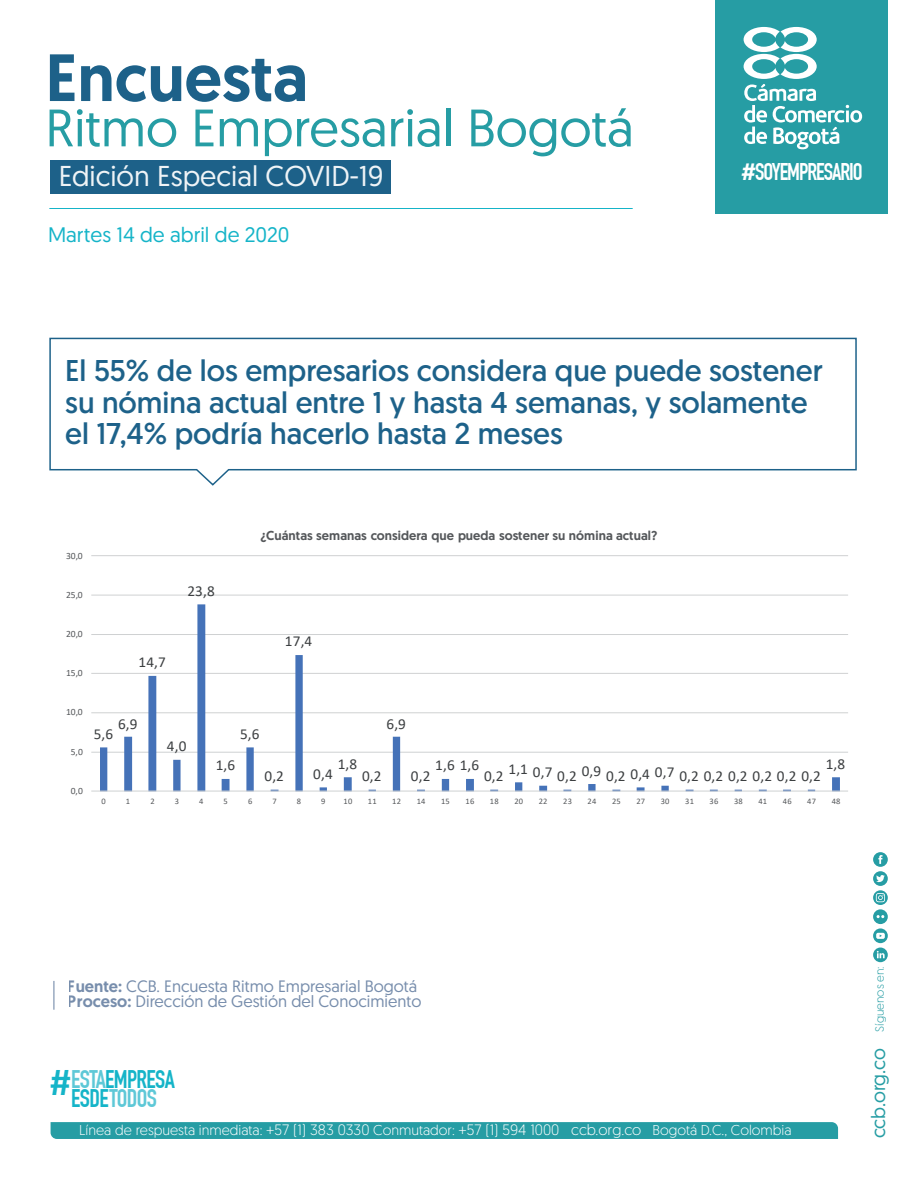
<style>
.page{position:relative;width:918px;height:1188px;background:#fff}
.page>*{position:absolute;margin:0;border:0;box-sizing:border-box;transform-origin:0 0}
.t1{font:500 66.75px "Geomanist";color:#0c5681}
.t2{font:52.5px "Geomanist";color:#269da4}
.t3{font:30px/31.5px "Geomanist";color:#0c5681}
.t4{font:28.65px "Geomanist";color:#fff}
.t5{font:700 24.9px/19.5px "DIN Condensed";letter-spacing:-.025em;color:#15b4c8;text-align:center}
.t6{font:700 23.7px "DIN Condensed";letter-spacing:-.045em;color:#fff}
.t7{font:21px "Geomanist";color:#15b4c8}
.t8{font:19.5px "Geomanist";letter-spacing:-.015em;color:#269da4}
.t9{font:16.5px/15px "Geomanist";color:#6d85a6}
.t10{font:15.15px "Calibri";color:#3c3f41}
.t11{font:300 14.25px "Geomanist";color:#fff}
.t12{font:500 12.9px "Geomanist";letter-spacing:.005em;color:#55585b}
.t13{font:300 11.85px "Geomanist";color:#269da4}
.t14{font:9.6px "Calibri";letter-spacing:-.035em;color:#55585b}
.t15{font:8.4px "Calibri";letter-spacing:.025em;color:#55585b}
.s1{font-family:"Geomanist";font-weight:500}
.s2{font-weight:500}
.s3{font-family:"DIN Pro";font-weight:500;font-size:34.95px}
.s4{color:#5ec8d7}
.s5{font-size:15px}
</style>
<div class="page">
<div style="left:50px;top:160px;width:341px;height:34px;background:#1d6189"></div>
<div style="left:51px;top:1122px;width:787px;height:17px;background:#269da4"></div>
<svg style="left:873px;top:852px;width:15px;height:110px"></svg>
<div style="left:715px;top:0;width:173px;height:213px;background:#269da4"></div>
<svg style="left:744px;top:27px;width:118px;height:122px"></svg>
<hr style="left:49px;top:208px;width:584px;height:1px;background:#15b4c8">
<svg style="left:49px;top:338px;width:808px;height:148px"></svg>
<svg style="left:53px;top:981px;width:1px;height:29px"></svg>
<hr style="left:91px;top:555px;width:757px;height:1px;background:#cfd1d2">
<hr style="left:91px;top:595px;width:757px;height:1px;background:#cfd1d2">
<hr style="left:91px;top:634px;width:757px;height:1px;background:#cfd1d2">
<hr style="left:91px;top:673px;width:757px;height:1px;background:#cfd1d2">
<hr style="left:91px;top:713px;width:757px;height:1px;background:#cfd1d2">
<hr style="left:91px;top:752px;width:757px;height:1px;background:#cfd1d2">
<svg style="left:100px;top:604px;width:740px;height:187px"></svg>
<hr style="left:91px;top:791px;width:757px;height:1px;background:#cfd1d2">
<h1 class="t1" style="left:45px;top:33px;width:264px">Encuesta</h1>
<h2 class="t2" style="left:45px;top:94px;width:590px">Ritmo Empresarial Bogotá</h2>
<p class="t4" style="left:58px;top:158px;width:327px">Edición Especial COVID-19</p>
<p class="t7" style="left:48px;top:221px;width:243px">Martes 14 de abril de 2020</p>
<p class="t6" style="left:741px;top:157px;width:123px"><span class="s1">#</span>SOYEMPRESARIO</p>
<p class="t3" style="left:65px;top:354px;width:759px">El 55% de los empresarios considera que puede sostener su nómina actual entre 1 y hasta 4 semanas, y solamente el 17,4% podría hacerlo hasta 2 meses</p>
<p class="t14" style="left:66px;top:549px;width:18px">30,0</p>
<p class="t14" style="left:66px;top:588px;width:18px">25,0</p>
<p class="t10" style="left:187px;top:580px;width:29px">23,8</p>
<p class="t12" style="left:260px;top:527px;width:398px">¿Cuántas semanas considera que pueda sostener su nómina actual?</p>
<p class="t14" style="left:66px;top:627px;width:18px">20,0</p>
<p class="t14" style="left:66px;top:666px;width:18px">15,0</p>
<p class="t10" style="left:139px;top:652px;width:29px">14,7</p>
<p class="t10" style="left:285px;top:631px;width:29px">17,4</p>
<p class="t14" style="left:66px;top:706px;width:18px">10,0</p>
<p class="t14" style="left:71px;top:745px;width:14px">5,0</p>
<p class="t14" style="left:71px;top:784px;width:14px">0,0</p>
<p class="t10" style="left:118px;top:713px;width:21px">6,9</p>
<p class="t10" style="left:94px;top:723px;width:21px">5,6</p>
<p class="t10" style="left:167px;top:736px;width:21px">4,0</p>
<p class="t10" style="left:240px;top:723px;width:21px">5,6</p>
<p class="t10" style="left:216px;top:755px;width:21px">1,6</p>
<p class="t10" style="left:264px;top:765px;width:21px">0,2</p>
<p class="t10" style="left:387px;top:713px;width:21px">6,9</p>
<p class="t10" style="left:338px;top:753px;width:21px">1,8</p>
<p class="t10" style="left:313px;top:764px;width:21px">0,4</p>
<p class="t10" style="left:362px;top:765px;width:21px">0,2</p>
<p class="t10" style="left:435px;top:755px;width:45px">1,6 1,6</p>
<p class="t10" style="left:484px;top:765px;width:338px">0,2 1,1 0,7 0,2 0,9 0,2 0,4 0,7 0,2 0,2 0,2 0,2 0,2 0,2</p>
<p class="t10" style="left:826px;top:753px;width:21px">1,8</p>
<p class="t10" style="left:411px;top:765px;width:21px">0,2</p>
<p class="t15" style="left:102px;top:796px;width:6px">0</p>
<p class="t15" style="left:126px;top:796px;width:6px">1</p>
<p class="t15" style="left:150px;top:796px;width:6px">2</p>
<p class="t15" style="left:175px;top:796px;width:6px">3</p>
<p class="t15" style="left:199px;top:796px;width:6px">4</p>
<p class="t15" style="left:224px;top:796px;width:6px">5</p>
<p class="t15" style="left:248px;top:796px;width:6px">6</p>
<p class="t15" style="left:272px;top:796px;width:6px">7</p>
<p class="t15" style="left:297px;top:796px;width:6px">8</p>
<p class="t15" style="left:321px;top:796px;width:6px">9</p>
<p class="t15" style="left:343px;top:796px;width:10px">10</p>
<p class="t15" style="left:368px;top:796px;width:10px">11</p>
<p class="t15" style="left:392px;top:796px;width:10px">12</p>
<p class="t15" style="left:417px;top:796px;width:10px">14</p>
<p class="t15" style="left:441px;top:796px;width:10px">15</p>
<p class="t15" style="left:466px;top:796px;width:10px">16</p>
<p class="t15" style="left:490px;top:796px;width:10px">18</p>
<p class="t15" style="left:514px;top:796px;width:10px">20</p>
<p class="t15" style="left:539px;top:796px;width:10px">22</p>
<p class="t15" style="left:563px;top:796px;width:10px">23</p>
<p class="t15" style="left:588px;top:796px;width:10px">24</p>
<p class="t15" style="left:612px;top:796px;width:10px">25</p>
<p class="t15" style="left:636px;top:796px;width:10px">27</p>
<p class="t15" style="left:661px;top:796px;width:10px">30</p>
<p class="t15" style="left:685px;top:796px;width:10px">31</p>
<p class="t15" style="left:710px;top:796px;width:10px">36</p>
<p class="t15" style="left:734px;top:796px;width:10px">38</p>
<p class="t15" style="left:758px;top:796px;width:10px">41</p>
<p class="t15" style="left:783px;top:796px;width:10px">46</p>
<p class="t15" style="left:807px;top:796px;width:10px">47</p>
<p class="t15" style="left:832px;top:796px;width:10px">48</p>
<p class="t9" style="left:68px;top:978px;width:355px"><span class="s2">Fuente:</span> CCB. Encuesta Ritmo Empresarial Bogotá<br><span class="s2">Proceso:</span> Dirección de Gestión del Conocimiento</p>
<p class="t5" style="left:48px;top:1069px;width:128px"><span class="s3">#</span><span class="s4">ESTA</span>EMPRESA<br>ESDE<span class="s4">TODOS</span></p>
<p class="t11" style="left:79px;top:1121px;width:714px">Línea de respuesta inmediata: <span class="s5">+57 (1) 383 0330</span> Conmutador: <span class="s5">+57 (1) 594 1000 ccb.org.co</span> Bogotá D.C., Colombia</p>
<p class="t13" style="left:872px;top:1032px;width:66px;rotate:-90deg">Síguenos en:</p>
<p class="t8" style="left:866px;top:1138px;width:92px;rotate:-90deg">ccb.org.co</p>
</div>
